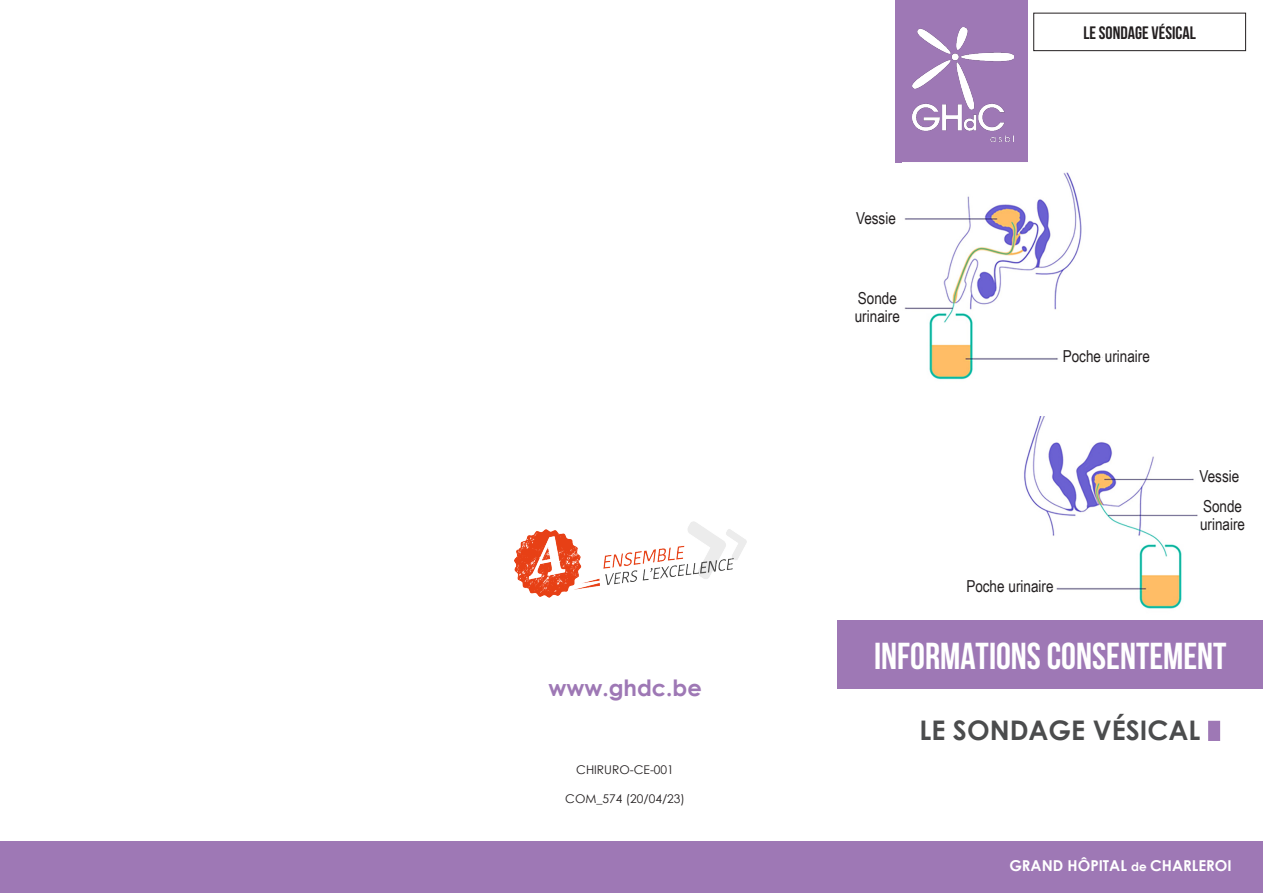
<style>
.page{position:relative;width:1263px;height:893px;background:#fff}
.page>*{position:absolute;margin:0;border:0;box-sizing:border-box;transform-origin:0 0}
.t1{font:700 37.5px "Bebas Neue";color:#fff}
.t2{font:700 27px "Century Gothic";color:#4b4c4d}
.t3{font:700 22.5px "Century Gothic";color:#9e78b5}
.t4{font:700 18px "Bebas Neue";color:#231f20}
.t5{font:16.5px/18px "Arial Narrow";color:#231f20}
.t6{font:700 15px "Century Gothic";color:#fff}
.t7{font:12px "Century Gothic";color:#231f20}
.s1{font-size:12px}
</style>
<div class="page">
<div style="left:0;top:842px;width:1263px;height:51px;background:#9e78b5"></div>
<div style="left:895px;top:0;width:133px;height:163px;background:#9e78b5"></div>
<img style="left:912px;top:27px;width:101px;height:115px">
<img style="left:514px;top:522px;width:232px;height:75px">
<div style="left:1208px;top:721px;width:12px;height:20px;background:#9e78b5"></div>
<div style="left:838px;top:621px;width:425px;height:68px;background:#9e78b5"></div>
<div style="left:1033px;top:13px;width:213px;height:38px;border:1px solid #231f20"></div>
<img style="left:904px;top:172px;width:199px;height:208px">
<img style="left:1002px;top:417px;width:196px;height:192px">
<p class="t3" style="left:548px;top:671px;width:155px">www.ghdc.be</p>
<p class="t7" style="left:576px;top:761px;width:99px">CHIRURO-CE-001</p>
<p class="t7" style="left:565px;top:790px;width:121px">COM_574 (20/04/23)</p>
<p class="t4" style="left:1083px;top:23px;width:114px">LE SONDAGE VÉSICAL</p>
<p class="t5" style="left:856px;top:208px;width:41px">Vessie</p>
<p class="t5" style="left:855px;top:289px;width:47px">Sonde urinaire</p>
<p class="t5" style="left:1063px;top:347px;width:89px">Poche urinaire</p>
<p class="t5" style="left:966px;top:576px;width:89px">Poche urinaire</p>
<p class="t5" style="left:1199px;top:467px;width:41px">Vessie</p>
<p class="t5" style="left:1200px;top:496px;width:47px">Sonde urinaire</p>
<p class="t1" style="left:874px;top:635px;width:354px">INFORMATIONS CONSENTEMENT</p>
<p class="t2" style="left:919px;top:710px;width:282px">LE SONDAGE VÉSICAL</p>
<p class="t6" style="left:1009px;top:854px;width:224px">GRAND HÔPITAL <span class="s1">de</span> CHARLEROI</p>
</div>
